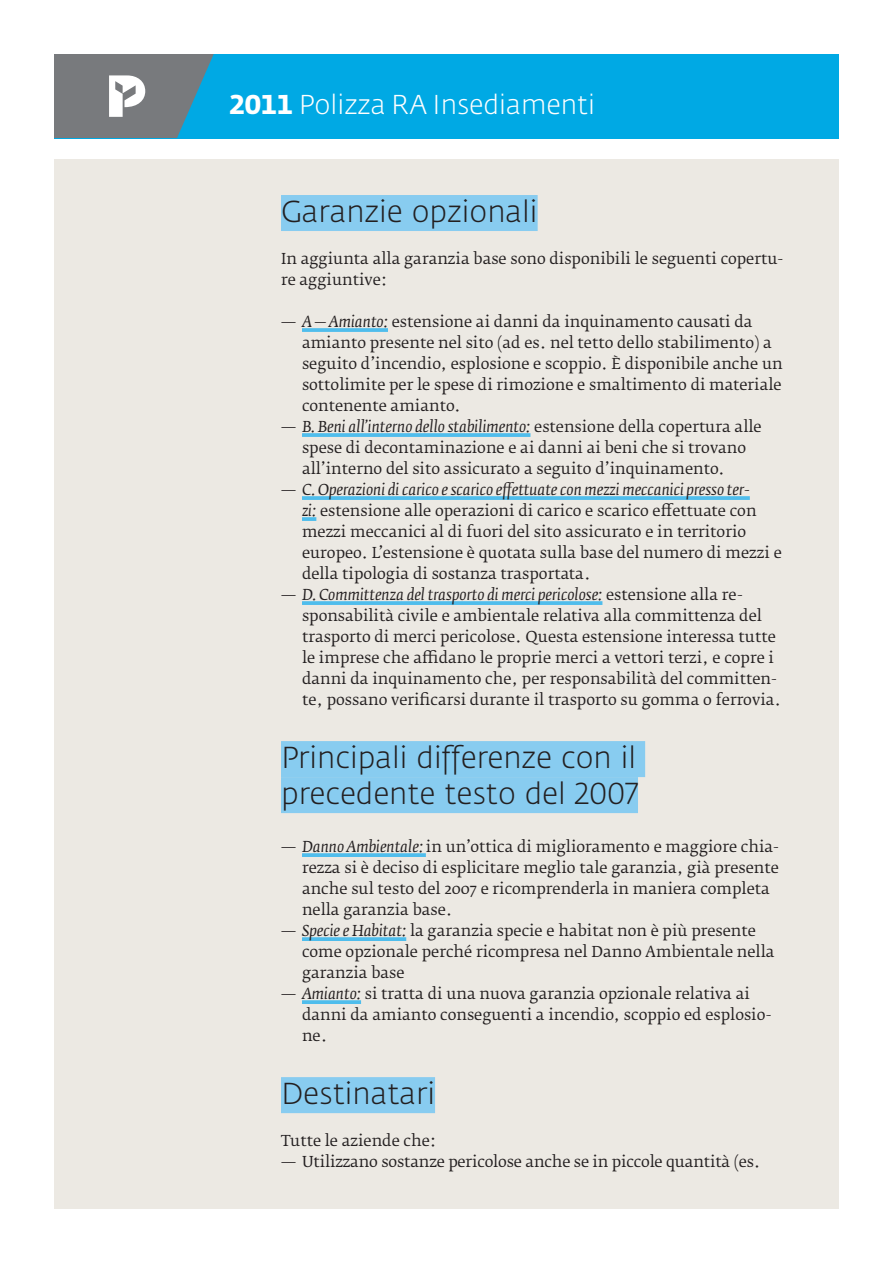
<style>
.page{position:relative;width:893px;height:1263px;background:#fff}
.page>*{position:absolute;margin:0;border:0;box-sizing:border-box;transform-origin:0 0}
.t1{font:300 30px/36px "Fedra Sans";color:#231f20}
.t2{font:300 27px "Fedra Sans Alt Std";color:#fff}
.t3{font:15px/21px "Fedra Serif B Pro";color:#231f20}
.s1{font-weight:700}
.s2{font-style:italic}
</style>
<div class="page">
<div style="left:54px;top:159px;width:785px;height:1050px;background:#ece9e3"></div>
<div style="left:54px;top:54px;width:785px;height:84px;background:#00a9e4"></div>
<svg style="left:54px;top:54px;width:160px;height:84px;background:#738992"></svg>
<div style="left:281px;top:195px;width:257px;height:36px;background:#88ccf0"></div>
<svg style="left:302px;top:328px;width:86px;height:4px"></svg>
<svg style="left:302px;top:433px;width:228px;height:4px"></svg>
<svg style="left:302px;top:496px;width:448px;height:4px;background:#58bfeb"></svg>
<svg style="left:302px;top:517px;width:14px;height:4px"></svg>
<svg style="left:302px;top:601px;width:300px;height:4px"></svg>
<div style="left:281px;top:741px;width:364px;height:36px;background:#88ccf0"></div>
<div style="left:281px;top:777px;width:357px;height:36px;background:#88ccf0"></div>
<svg style="left:302px;top:853px;width:124px;height:4px"></svg>
<svg style="left:302px;top:937px;width:104px;height:4px"></svg>
<svg style="left:302px;top:1000px;width:59px;height:4px"></svg>
<div style="left:281px;top:1077px;width:154px;height:36px;background:#88ccf0"></div>
<h2 class="t2" style="left:229px;top:88px;width:368px"><span class="s1">2011</span> Polizza RA Insediamenti</h2>
<h1 class="t1" style="left:281px;top:194px;width:258px">Garanzie opzionali</h1>
<p class="t3" style="left:281px;top:248px;width:504px">In aggiunta alla garanzia base sono disponibili le seguenti copertu&shy;re aggiuntive:</p>
<p class="t3" style="left:302px;top:311px;width:482px;text-indent:-21px">— <span class="s2">A — Amianto:</span> estensione ai danni da inquinamento causati da amianto presente nel sito (ad es. nel tetto dello stabilimento) a seguito d’incendio, esplosione e scoppio. È disponibile anche un sottolimite per le spese di rimozione e smaltimento di materiale contenente amianto.</p>
<p class="t3" style="left:302px;top:416px;width:461px;text-indent:-21px">— <span class="s2">B. Beni all’interno dello stabilimento:</span> estensione della copertura alle spese di decontaminazione e ai danni ai beni che si trovano all’interno del sito assicurato a seguito d’inquinamento.</p>
<p class="t3" style="left:302px;top:479px;width:481px;text-indent:-21px">— <span class="s2">C. Operazioni di carico e scarico effettuate con mezzi meccanici presso ter-<br>zi:</span> estensione alle operazioni di carico e scarico effettuate con mezzi meccanici al di fuori del sito assicurato e in territorio europeo. L’estensione è quotata sulla base del numero di mezzi e della tipologia di sostanza trasportata.</p>
<p class="t3" style="left:302px;top:584px;width:481px;text-indent:-21px">— <span class="s2">D. Committenza del trasporto di merci pericolose:</span> estensione alla re&shy;sponsabilità civile e ambientale relativa alla committenza del trasporto di merci pericolose. Questa estensione interessa tutte le imprese che affidano le proprie merci a vettori terzi, e copre i danni da inquinamento che, per responsabilità del committen&shy;te, possano verificarsi durante il trasporto su gomma o ferrovia.</p>
<h1 class="t1" style="left:281px;top:740px;width:358px">Principali differenze con il precedente testo del 2007</h1>
<p class="t3" style="left:302px;top:836px;width:478px;text-indent:-21px">— <span class="s2">Danno Ambientale:</span> in un’ottica di miglioramento e maggiore chia&shy;rezza si è deciso di esplicitare meglio tale garanzia, già presente anche sul testo del 2007 e ricomprenderla in maniera completa nella garanzia base.</p>
<p class="t3" style="left:302px;top:920px;width:474px;text-indent:-21px">— <span class="s2">Specie e Habitat:</span> la garanzia specie e habitat non è più presente come opzionale perché ricompresa nel Danno Ambientale nella garanzia base</p>
<p class="t3" style="left:302px;top:983px;width:471px;text-indent:-21px">— <span class="s2">Amianto:</span> si tratta di una nuova garanzia opzionale relativa ai danni da amianto conseguenti a incendio, scoppio ed esplosio&shy;ne.</p>
<h1 class="t1" style="left:281px;top:1076px;width:156px">Destinatari</h1>
<p class="t3" style="left:281px;top:1130px;width:157px">Tutte le aziende che:</p>
<p class="t3" style="left:281px;top:1151px;width:481px">— Utilizzano sostanze pericolose anche se in piccole quantità (es.</p>
</div>
